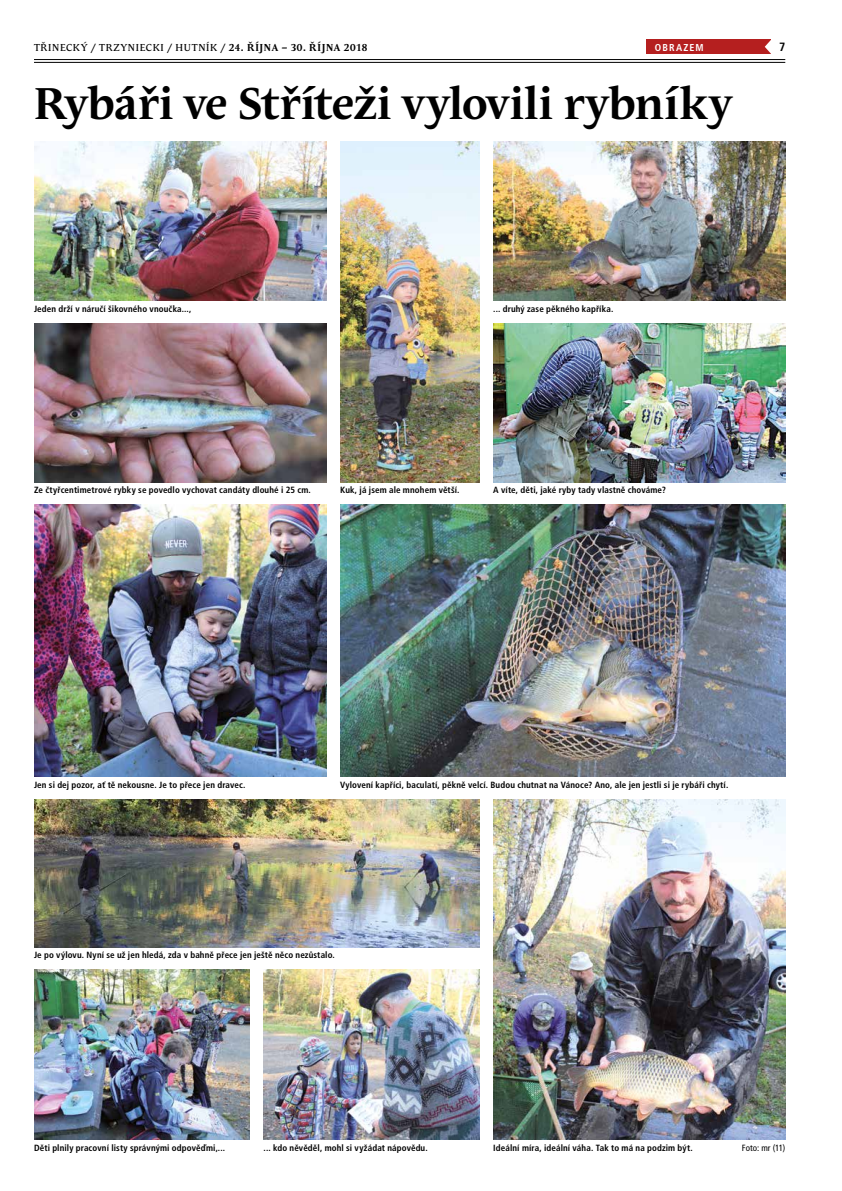
<style>
.page{position:relative;width:842px;height:1191px;background:#fff}
.page>*{position:absolute;margin:0;border:0;box-sizing:border-box;transform-origin:0 0}
.t1{font:700 44px "Andulka Text Pro";letter-spacing:-.005em;color:#000}
.t2{font:700 condensed 12px "Frutiger CE";color:#000}
.t3{font:10px "Andulka Text Pro";letter-spacing:.065em;color:#000}
.t4{font:700 condensed 10px "Frutiger CE";color:#fff}
.t5{font:700 condensed 9px "Frutiger CE";letter-spacing:.015em;color:#000}
.t6{font:condensed 9px "Frutiger CE";letter-spacing:.005em;color:#000}
.s1{font-weight:700}
</style>
<div class="page">
<hr style="left:34px;top:59px;width:751px;height:1px;background:#000">
<hr style="left:34px;top:62px;width:751px;height:1px;background:#000">
<div style="left:646px;top:40px;width:125px;height:14px;background:#b51f1f"></div>
<svg style="left:765px;top:40px;width:6px;height:14px"></svg>
<img style="left:493px;top:142px;width:292px;height:158px">
<img style="left:493px;top:323px;width:292px;height:159px">
<img style="left:34px;top:142px;width:292px;height:158px">
<img style="left:34px;top:323px;width:292px;height:159px">
<img style="left:340px;top:505px;width:445px;height:272px">
<img style="left:34px;top:505px;width:292px;height:272px">
<img style="left:493px;top:799px;width:292px;height:341px">
<img style="left:34px;top:799px;width:445px;height:148px">
<img style="left:34px;top:969px;width:215px;height:171px">
<img style="left:264px;top:969px;width:215px;height:171px">
<img style="left:340px;top:142px;width:139px;height:341px">
<p class="t3" style="left:34px;top:41px;width:335px">TŘINECKÝ / TRZYNIECKI / HUTNÍK / <span class="s1">24. října – 30. října 2018</span></p>
<h2 class="t2" style="left:779px;top:40px;width:8px">7</h2>
<h1 class="t1" style="left:34px;top:78px;width:699px">Rybáři ve Stříteži vylovili rybníky</h1>
<p class="t4" style="left:655px;top:41px;width:29px">Obrazem</p>
<p class="t5" style="left:34px;top:304px;width:159px">Jeden drží v náručí šikovného vnoučka...,</p>
<p class="t5" style="left:493px;top:304px;width:122px">... druhý zase pěkného kapříka.</p>
<p class="t5" style="left:34px;top:485px;width:278px">Ze čtyřcentimetrové rybky se povedlo vychovat candáty dlouhé i 25 cm.</p>
<p class="t5" style="left:340px;top:485px;width:121px">Kuk, já jsem ale mnohem větší.</p>
<p class="t5" style="left:493px;top:485px;width:174px">A víte, děti, jaké ryby tady vlastně chováme?</p>
<p class="t5" style="left:34px;top:780px;width:213px">Jen si dej pozor, ať tě nekousne. Je to přece jen dravec.</p>
<p class="t5" style="left:340px;top:780px;width:390px">Vylovení kapříci, baculatí, pěkně velcí. Budou chutnat na Vánoce? Ano, ale jen jestli si je rybáři chytí.</p>
<p class="t5" style="left:34px;top:950px;width:302px">Je po výlovu. Nyní se už jen hledá, zda v bahně přece jen ještě něco nezůstalo.</p>
<p class="t5" style="left:34px;top:1143px;width:193px">Děti plnily pracovní listy správnými odpověďmi,...</p>
<p class="t5" style="left:264px;top:1143px;width:166px">... kdo něvěděl, mohl si vyžádat nápovědu.</p>
<p class="t5" style="left:493px;top:1143px;width:201px">Ideální míra, ideální váha. Tak to má na podzim být.</p>
<p class="t6" style="left:742px;top:1143px;width:45px">Foto: mr (11)</p>
</div>
